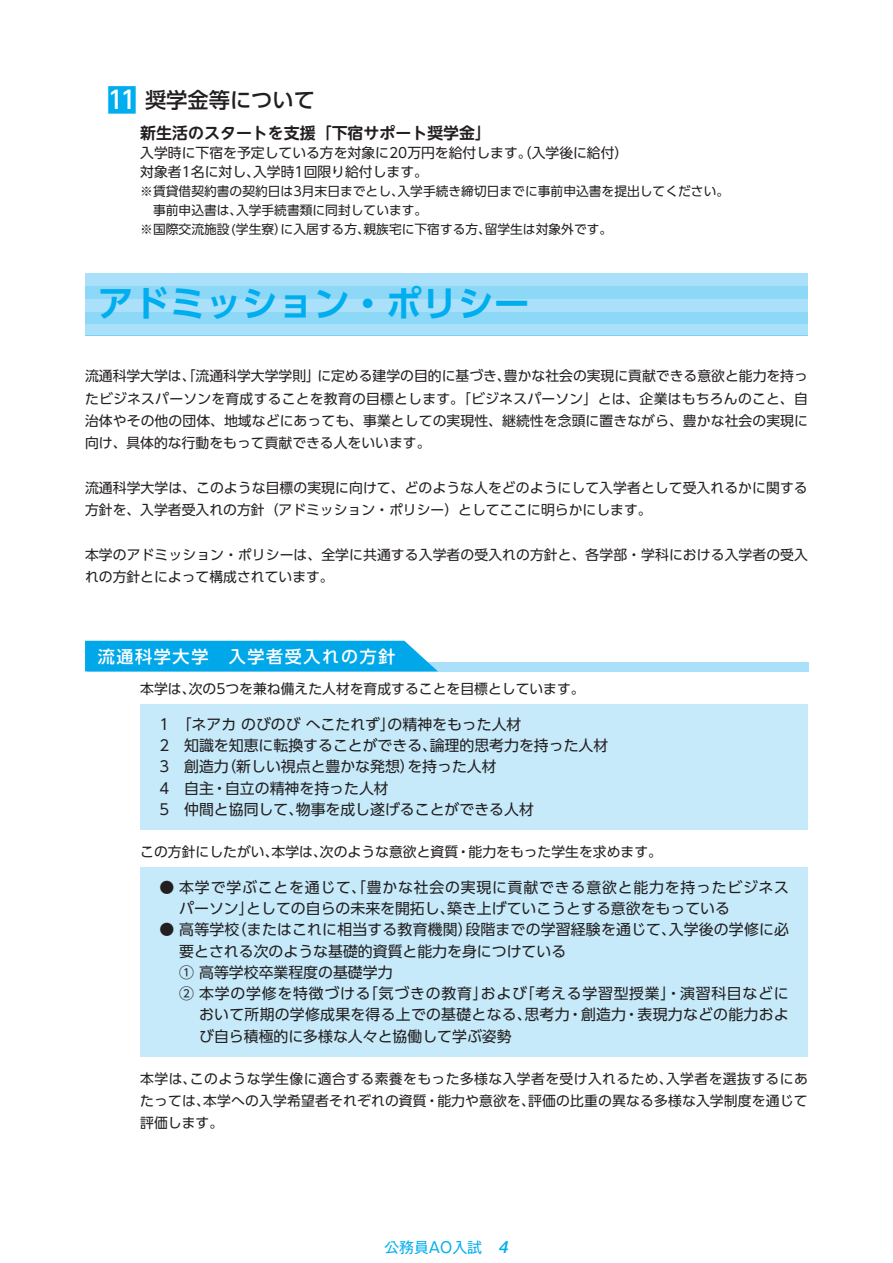
<style>
.page{position:relative;width:893px;height:1263px;background:#fff}
.page>*{position:absolute;margin:0;border:0;box-sizing:border-box;transform-origin:0 0}
.t1{font:700 36px "UD Shin Go Pro De";color:#00aeef}
.t2{font:500 21.3px "UD Shin Go Pro";color:#231f20}
.t3{font:500 16.95px "UD Shin Go Pro";letter-spacing:.1em;color:#fff}
.t4{font:700 15.9px "UD Shin M Go Pro De";color:#231f20}
.t5{font:14.85px/21.3px "UD Shin Go Pro";color:#231f20}
.t6{font:14.85px/21.3px "UD Shin Go Pro";letter-spacing:.04em;color:#231f20}
.t7{font:14.85px "UD Shin Go Pro";letter-spacing:.05em;color:#231f20}
.t8{font:14.85px "Gothic MB101 Pro";color:#00aeef}
.t9{font:13.8px/22.4px "UD Shin Go Pro";color:#231f20}
.t10{font:12.75px/19.2px "UD Shin Go Pro";color:#231f20}
.s1{font-size:31.95px;color:#00aeef}
.s2{font-size:24.45px;color:#fff}
.s3{font-family:"Helvetica Neue LT Std";font-weight:500;font-style:italic;font-size:16.95px}
</style>
<div class="page">
<div style="left:85px;top:274px;width:723px;height:12px;background:#aae0f9"></div>
<div style="left:85px;top:286px;width:723px;height:13px;background:#8dd7f7"></div>
<div style="left:85px;top:299px;width:723px;height:13px;background:#aae0f9"></div>
<div style="left:85px;top:312px;width:723px;height:13px;background:#8dd7f7"></div>
<div style="left:85px;top:325px;width:723px;height:11px;background:#aae0f9"></div>
<hr style="left:85px;top:336px;width:723px;height:1px;background:#00aeef">
<div style="left:87px;top:662px;width:722px;height:9px;background:#aae0f9"></div>
<div style="left:85px;top:641px;width:353px;height:30px;background:#00a7e9"></div>
<div style="left:140px;top:704px;width:668px;height:125px;background:#c6eafa"></div>
<div style="left:140px;top:867px;width:668px;height:189px;background:#c6eafa"></div>
<h2 class="t2" style="left:106px;top:83px;width:210px"><span class="s1">■</span><span class="s2">11</span> 奨学金等について</h2>
<p class="t4" style="left:140px;top:120px;width:352px">新生活のスタートを支援「下宿サポート奨学金」</p>
<p class="t9" style="left:140px;top:143px;width:490px;line-height:19.2px">入学時に下宿を予定している方を対象に20万円を給付します。（入学後に給付）対象者1名に対し、入学時1回限り給付します。</p>
<p class="t10" style="left:140px;top:181px;width:590px">※賃貸借契約書の契約日は3月末日までとし、入学手続き締切日までに事前申込書を提出してください。　事前申込書は、入学手続書類に同封しています。<br>※国際交流施設(学生寮）に入居する方、親族宅に下宿する方、留学生は対象外です。</p>
<h1 class="t1" style="left:98px;top:274px;width:433px">アドミッション・ポリシー</h1>
<p class="t9" style="left:85px;top:364px;width:724px;text-align:justify">流通科学大学は、「流通科学大学学則」に定める建学の目的に基づき、豊かな社会の実現に貢献できる意欲と能力を持ったビジネスパーソンを育成することを教育の目標とします。「ビジネスパーソン」とは、企業はもちろんのこと、自治体やその他の団体、地域などにあっても、事業としての実現性、継続性を念頭に置きながら、豊かな社会の実現に向け、具体的な行動をもって貢献できる人をいいます。</p>
<p class="t9" style="left:85px;top:476px;width:724px">流通科学大学は、このような目標の実現に向けて、どのような人をどのようにして入学者として受入れるかに関する方針を、入学者受入れの方針（アドミッション・ポリシー）としてここに明らかにします。</p>
<p class="t9" style="left:85px;top:543px;width:724px">本学のアドミッション・ポリシーは、全学に共通する入学者の受入れの方針と、各学部・学科における入学者の受入れの方針とによって構成されています。</p>
<p class="t3" style="left:98px;top:642px;width:299px">流通科学大学　入学者受入れの方針</p>
<p class="t9" style="left:140px;top:677px;width:446px">本学は、次の5つを兼ね備えた人材を育成することを目標としています。</p>
<p class="t5" style="left:159px;top:713px;width:450px">1　「ネアカのびのびへこたれず」の精神をもった人材<br>2　知識を知恵に転換することができる、論理的思考力を持った人材<br>3　創造力（新しい視点と豊かな発想）を持った人材<br>4　自主・自立の精神を持った人材<br>5　仲間と協同して、物事を成し遂げることができる人材</p>
<p class="t9" style="left:140px;top:840px;width:523px">この方針にしたがい、本学は、次のような意欲と資質・能力をもった学生を求めます。</p>
<p class="t6" style="left:179px;top:876px;width:611px;text-indent:-20px">● 本学で学ぶことを通じて、「豊かな社会の実現に貢献できる意欲と能力を持ったビジネスパーソン」としての自らの未来を開拓し、築き上げていこうとする意欲をもっている</p>
<p class="t5" style="left:159px;top:919px;width:631px">● 高等学校（またはこれに相当する教育機関）段階までの学習経験を通じて、入学後の学修に必</p>
<p class="t5" style="left:179px;top:940px;width:388px">要とされる次のような基礎的資質と能力を身につけている</p>
<p class="t5" style="left:179px;top:961px;width:215px">① 高等学校卒業程度の基礎学力</p>
<p class="t7" style="left:179px;top:981px;width:611px">② 本学の学修を特徴づける「気づきの教育」および「考える学習型授業」・演習科目などに</p>
<p class="t5" style="left:199px;top:1004px;width:591px">おいて所期の学修成果を得る上での基礎となる、思考力・創造力・表現力などの能力およ</p>
<p class="t5" style="left:199px;top:1025px;width:314px">び自ら積極的に多様な人々と協働して学ぶ姿勢</p>
<p class="t9" style="left:140px;top:1067px;width:669px;text-align:justify">本学は、このような学生像に適合する素養をもった多様な入学者を受け入れるため、入学者を選抜するにあたっては、本学への入学希望者それぞれの資質・能力や意欲を、評価の比重の異なる多様な入学制度を通じて評価します。</p>
<p class="t8" style="left:384px;top:1235px;width:126px">公務員AO入試 <span class="s3">4</span></p>
</div>
